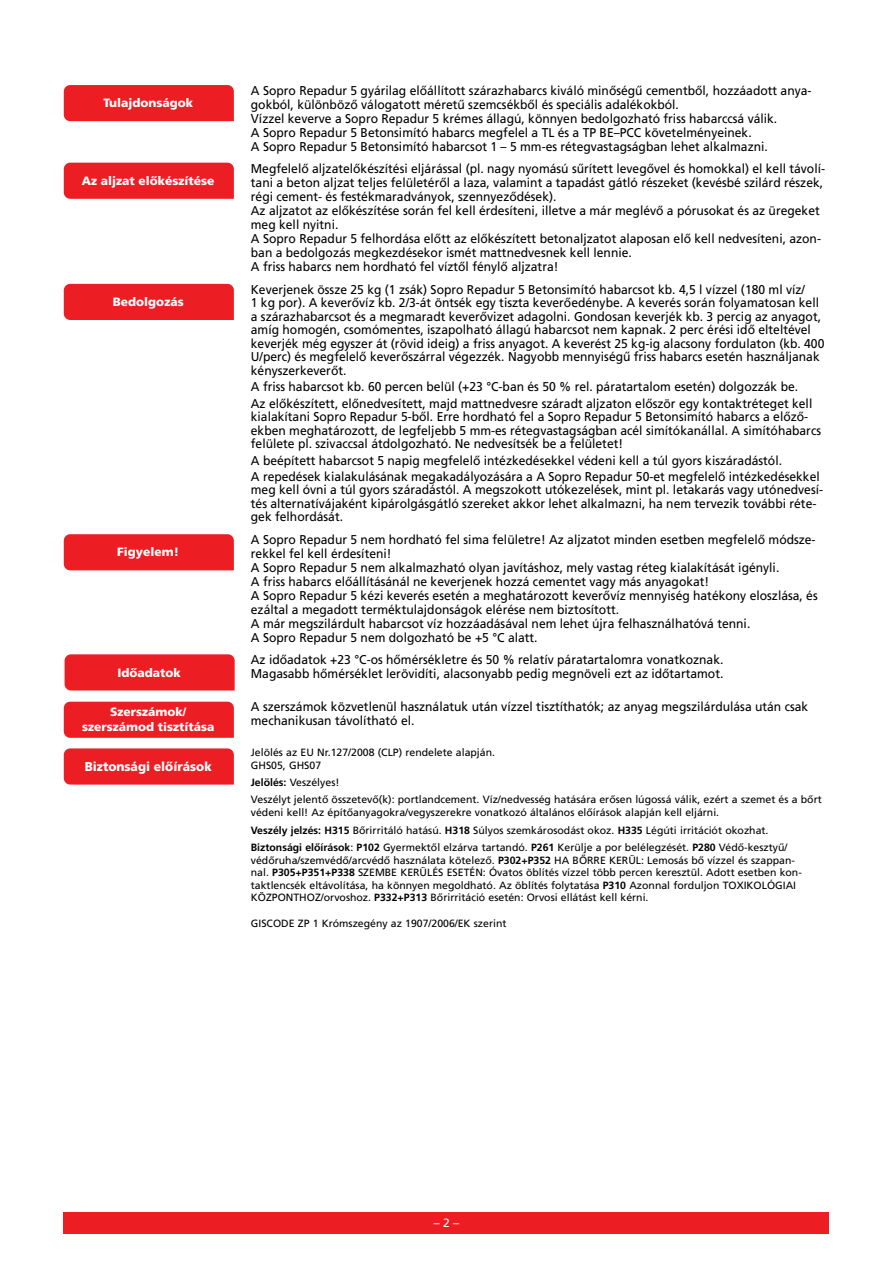
<style>
.page{position:relative;width:893px;height:1263px;background:#fff}
.page>*{position:absolute;margin:0;border:0;box-sizing:border-box;transform-origin:0 0}
.t1{font:12.75px/14.1px "Sto Frutiger";color:#000;scale:.95 1}
.t2{font:900 12.75px "Sto Frutiger";color:#fff;scale:.95 1}
.t3{font:900 12px/15px "Sto Frutiger";color:#fff;text-align:center}
.t4{font:12px "Sto Frutiger";color:#fff}
.t5{font:10.5px/12.6px "Sto Frutiger";color:#000}
.s1{font-weight:700}
</style>
<div class="page">
<div style="left:64px;top:1212px;width:765px;height:21px;background:#ed1d24"></div>
<div style="left:64px;top:163px;width:170px;height:36px;background:#ed1d24"></div>
<div style="left:64px;top:85px;width:170px;height:36px;background:#ed1d24"></div>
<div style="left:64px;top:748px;width:170px;height:36px;background:#ed1d24"></div>
<div style="left:65px;top:654px;width:170px;height:36px;background:#ed1d24"></div>
<div style="left:64px;top:284px;width:170px;height:36px;background:#ed1d24"></div>
<div style="left:64px;top:702px;width:170px;height:36px;background:#ed1d24"></div>
<div style="left:64px;top:534px;width:170px;height:36px;background:#ed1d24"></div>
<p class="t3" style="left:103px;top:96px;width:91px">Tulajdonságok</p>
<p class="t3" style="left:82px;top:173px;width:134px">Az aljzat előkészítése</p>
<p class="t3" style="left:113px;top:294px;width:72px">Bedolgozás</p>
<p class="t3" style="left:117px;top:545px;width:64px">Figyelem!</p>
<p class="t3" style="left:117px;top:665px;width:65px">Időadatok</p>
<p class="t3" style="left:82px;top:705px;width:134px">Szerszámok/ szerszámod tisztítása</p>
<p class="t2" style="left:85px;top:759px;width:135px">Biztonsági előírások</p>
<p class="t1" style="left:251px;top:83px;width:592px">A Sopro Repadur 5 gyárilag előállított szárazhabarcs kiváló minőségű cementből, hozzáadott anya&shy;gokból, különböző válogatott méretű szemcsékből és speciális adalékokból.<br>Vízzel keverve a Sopro Repadur 5 krémes állagú, könnyen bedolgozható friss habarccsá válik.<br>A Sopro Repadur 5 Betonsimító habarcs megfelel a TL és a TP BE–PCC követelményeinek.<br>A Sopro Repadur 5 Betonsimító habarcsot 1 – 5 mm-es rétegvastagságban lehet alkalmazni.</p>
<p class="t1" style="left:251px;top:162px;width:606px">Megfelelő aljzatelőkészítési eljárással (pl. nagy nyomású sűrített levegővel és homokkal) el kell távolí&shy;tani a beton aljzat teljes felületéről a laza, valamint a tapadást gátló részeket (kevésbé szilárd részek, régi cement- és festékmaradványok, szennyeződések).<br>Az aljzatot az előkészítése során fel kell érdesíteni, illetve a már meglévő a pórusokat és az üregeket meg kell nyitni.<br>A Sopro Repadur 5 felhordása előtt az előkészített betonaljzatot alaposan elő kell nedvesíteni, azon&shy;ban a bedolgozás megkezdésekor ismét mattnedvesnek kell lennie.<br>A friss habarcs nem hordható fel víztől fénylő aljzatra!</p>
<p class="t1" style="left:251px;top:282px;width:605px;line-height:13.5px">Keverjenek össze 25 kg (1 zsák) Sopro Repadur 5 Betonsimító habarcsot kb. 4,5 l vízzel (180 ml víz/<br>1 kg por). A keverővíz kb. 2/3-át öntsék egy tiszta keverőedénybe. A keverés során folyamatosan kell a szárazhabarcsot és a megmaradt keverővizet adagolni. Gondosan keverjék kb. 3 percig az anyagot, amíg homogén, csomómentes, iszapolható állagú habarcsot nem kapnak. 2 perc érési idő elteltével keverjék még egyszer át (rövid ideig) a friss anyagot. A keverést 25 kg-ig alacsony fordulaton (kb. 400<br>U/perc) és megfelelő keverőszárral végezzék. Nagyobb mennyiségű friss habarcs esetén használjanak kényszerkeverőt.</p>
<p class="t1" style="left:251px;top:378px;width:592px;line-height:16.5px">A friss habarcsot kb. 60 percen belül (+23 °C-ban és 50 % rel. páratartalom esetén) dolgozzák be.<br>Az előkészített, előnedvesített, majd mattnedvesre száradt aljzaton először egy kontaktréteget kell</p>
<p class="t1" style="left:251px;top:410px;width:602px;line-height:13.5px">kialakítani Sopro Repadur 5-ből. Erre hordható fel a Sopro Repadur 5 Betonsimító habarcs a előző&shy;ekben meghatározott, de legfeljebb 5 mm-es rétegvastagságban acél simítókanállal. A simítóhabarcs felülete pl. szivaccsal átdolgozható. Ne nedvesítsék be a felületet!</p>
<p class="t1" style="left:251px;top:452px;width:600px;line-height:16.5px">A beépített habarcsot 5 napig megfelelő intézkedésekkel védeni kell a túl gyors kiszáradástól.<br>A repedések kialakulásának megakadályozására a A Sopro Repadur 50-et megfelelő intézkedésekkel</p>
<p class="t1" style="left:251px;top:483px;width:604px;line-height:13.5px">meg kell óvni a túl gyors száradástól. A megszokott utókezelések, mint pl. letakarás vagy utónedvesí&shy;tés alternatívájaként kipárolgásgátló szereket akkor lehet alkalmazni, ha nem tervezik további réte&shy;gek felhordását.</p>
<p class="t1" style="left:251px;top:532px;width:598px">A Sopro Repadur 5 nem hordható fel sima felületre! Az aljzatot minden esetben megfelelő módsze&shy;rekkel fel kell érdesíteni!<br>A Sopro Repadur 5 nem alkalmazható olyan javításhoz, mely vastag réteg kialakítását igényli.<br>A friss habarcs előállításánál ne keverjenek hozzá cementet vagy más anyagokat!<br>A Sopro Repadur 5 kézi keverés esetén a meghatározott keverővíz mennyiség hatékony eloszlása, és ezáltal a megadott terméktulajdonságok elérése nem biztosított.<br>A már megszilárdult habarcsot víz hozzáadásával nem lehet újra felhasználhatóvá tenni.<br>A Sopro Repadur 5 nem dolgozható be +5 °C alatt.</p>
<p class="t1" style="left:251px;top:653px;width:499px">Az időadatok +23 °C-os hőmérsékletre és 50 % relatív páratartalomra vonatkoznak.<br>Magasabb hőmérséklet lerövidíti, alacsonyabb pedig megnöveli ezt az időtartamot.</p>
<p class="t1" style="left:251px;top:700px;width:588px">A szerszámok közvetlenül használatuk után vízzel tisztíthatók; az anyag megszilárdulása után csak mechanikusan távolítható el.</p>
<p class="t5" style="left:251px;top:746px;width:246px">Jelölés az EU Nr.127/2008 (CLP) rendelete alapján.<br>GHS05, GHS07</p>
<p class="t5" style="left:251px;top:774px;width:572px;line-height:17.1px"><span class="s1">Jelölés:</span> Veszélyes!<br>Veszélyt jelentő összetevő(k): portlandcement. Víz/nedvesség hatására erősen lúgossá válik, ezért a szemet és a bőrt</p>
<p class="t5" style="left:251px;top:803px;width:519px;line-height:18.1px">védeni kell! Az építőanyagokra/vegyszerekre vonatkozó általános előírások alapján kell eljárni.<br><span class="s1">Veszély jelzés: H315</span> Bőrirritáló hatású. <span class="s1">H318</span> Súlyos szemkárosodást okoz. <span class="s1">H335</span> Légúti irritációt okozhat.</p>
<p class="t5" style="left:251px;top:841px;width:552px"><span class="s1">Biz-ton-sá-gi előírások</span>: <span class="s1">P102</span> Gyermektől elzárva tartandó. <span class="s1">P261</span> Kerülje a por belélegzését. <span class="s1">P280</span> Védő-kesztyű/ védőruha/szemvédő/arcvédő használata kötelező. <span class="s1">P302+P352</span> HA BŐRRE KERÜL: Lemosás bő vízzel és szappan&shy;nal. <span class="s1">P305+P351+P338</span> SZEMBE KERÜLÉS ESETÉN: Óvatos öblítés vízzel több percen keresztül. Adott esetben kon&shy;taktlencsék eltávolítása, ha könnyen megoldható. Az öblítés folytatása <span class="s1">P310</span> Azonnal forduljon TOXIKOLÓGIAI KÖZPONTHOZ/orvoshoz. <span class="s1">P332+P313</span> Bőrirritáció esetén: Orvosi ellátást kell kérni.</p>
<p class="t5" style="left:251px;top:917px;width:257px">GISCODE ZP 1 Krómszegény az 1907/2006/EK szerint</p>
<p class="t4" style="left:434px;top:1215px;width:27px">– 2 –</p>
</div>
